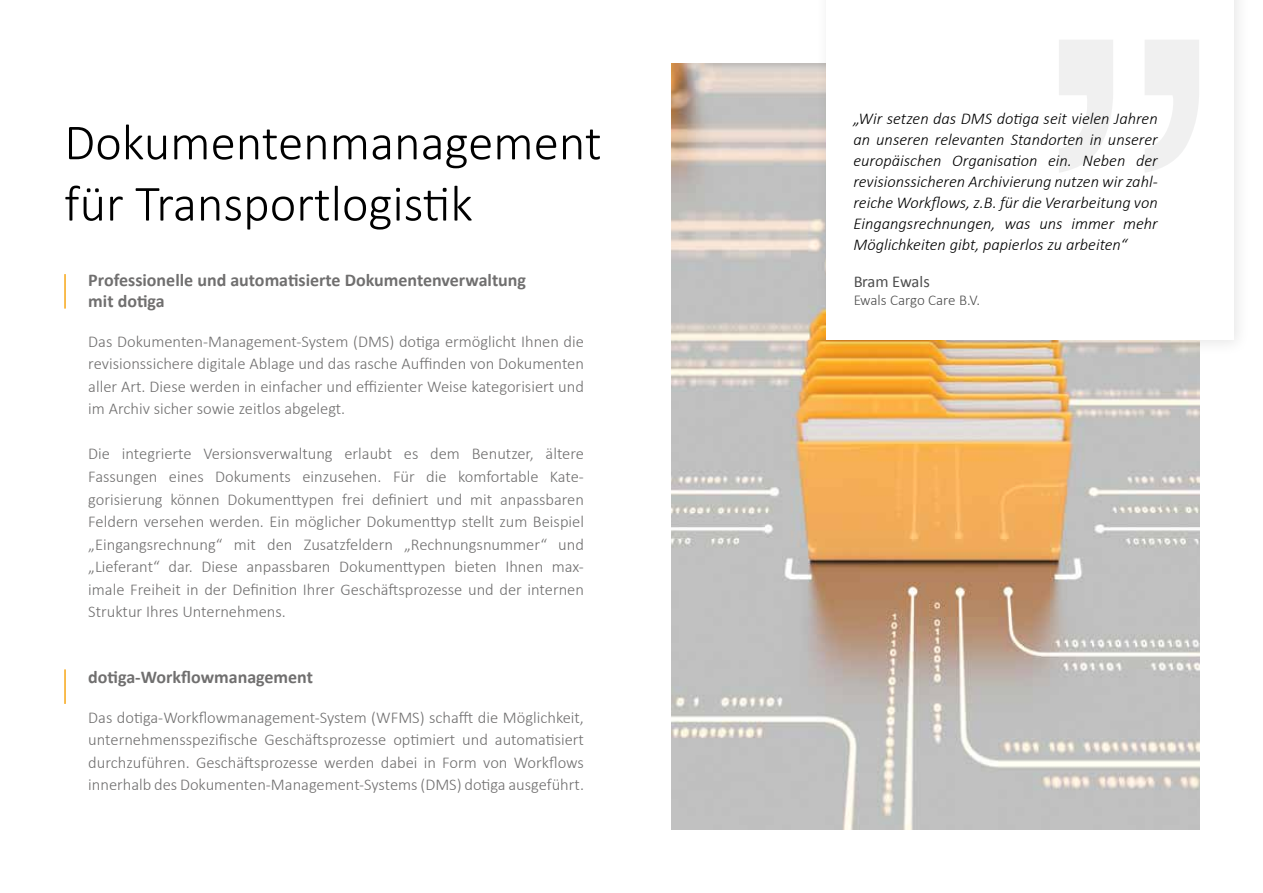
<style>
.page{position:relative;width:1263px;height:893px;background:#fff}
.page>*{position:absolute;margin:0;border:0;box-sizing:border-box;transform-origin:0 0}
.t1{font:300 51px/61.2px "Calibri";color:#000}
.t2{font:700 18px/21px "Calibri";color:#706f6f}
.t3{font:300 16.5px/22.5px "Calibri";color:#706f6f;text-align:justify}
.t4{font:italic 300 16.5px/21px "Calibri";color:#000;text-align:justify}
.t5{font:16.5px "Calibri";color:#000}
.t6{font:300 15px "Calibri";color:#000}
</style>
<div class="page">
<img style="left:672px;top:64px;width:527px;height:765px">
<div style="left:814px;top:0;width:436px;height:356px;background:#000;opacity:.1"></div>
<div style="left:826px;top:0;width:407px;height:339px;background:#fff"></div>
<svg style="left:1059px;top:40px;width:140px;height:132px"></svg>
<hr style="left:64px;top:274px;width:2px;height:35px;background:#f7a717">
<hr style="left:64px;top:669px;width:2px;height:35px;background:#f7a717">
<h1 class="t1" style="left:64px;top:111px;width:539px">Dokumentenmanagement für Transportlogistik</h1>
<p class="t2" style="left:88px;top:269px;width:439px">Professionelle und automatisierte Dokumentenverwaltung mit dotiga</p>
<p class="t3" style="left:88px;top:330px;width:497px">Das Dokumenten-Management-System (DMS) dotiga ermöglicht Ihnen die revisionssichere digitale Ablage und das rasche Auffinden von Dokumenten aller Art. Diese werden in einfacher und effizienter Weise kategorisiert und im Archiv sicher sowie zeitlos abgelegt.</p>
<p class="t3" style="left:88px;top:443px;width:497px">Die integrierte Versionsverwaltung erlaubt es dem Benutzer, ältere Fassungen eines Dokuments einzusehen. Für die komfortable Kate&shy;gorisierung können Dokumenttypen frei definiert und mit anpassbaren Feldern versehen werden. Ein möglicher Dokumenttyp stellt zum Beispiel „Eingangsrechnung“ mit den Zusatzfeldern „Rechnungsnummer“ und „Lieferant“ dar. Diese anpassbaren Dokumenttypen bieten Ihnen max&shy;imale Freiheit in der Definition Ihrer Geschäftsprozesse und der internen Struktur Ihres Unternehmens.</p>
<p class="t2" style="left:88px;top:666px;width:226px">dotiga-Workflowmanagement</p>
<p class="t3" style="left:88px;top:706px;width:497px">Das dotiga-Workflowmanagement-System (WFMS) schafft die Möglichkeit, unternehmensspezifische Geschäftsprozesse optimiert und automatisiert durchzuführen. Geschäftsprozesse werden dabei in Form von Workflows innerhalb des Dokumenten-Management-Systems (DMS) dotiga ausgeführt.</p>
<p class="t4" style="left:853px;top:108px;width:306px">„Wir setzen das DMS dotiga seit vielen Jahren an unseren relevanten Standorten in unserer europäischen Organisation ein. Neben der revisionssicheren Archivierung nutzen wir zahl&shy;reiche Workflows, z.B. für die Verarbeitung von Eingangsrechnungen, was uns immer mehr Möglichkeiten gibt, papierlos zu arbeiten“</p>
<p class="t5" style="left:853px;top:270px;width:78px">Bram Ewals</p>
<p class="t6" style="left:853px;top:290px;width:129px">Ewals Cargo Care B.V.</p>
</div>
